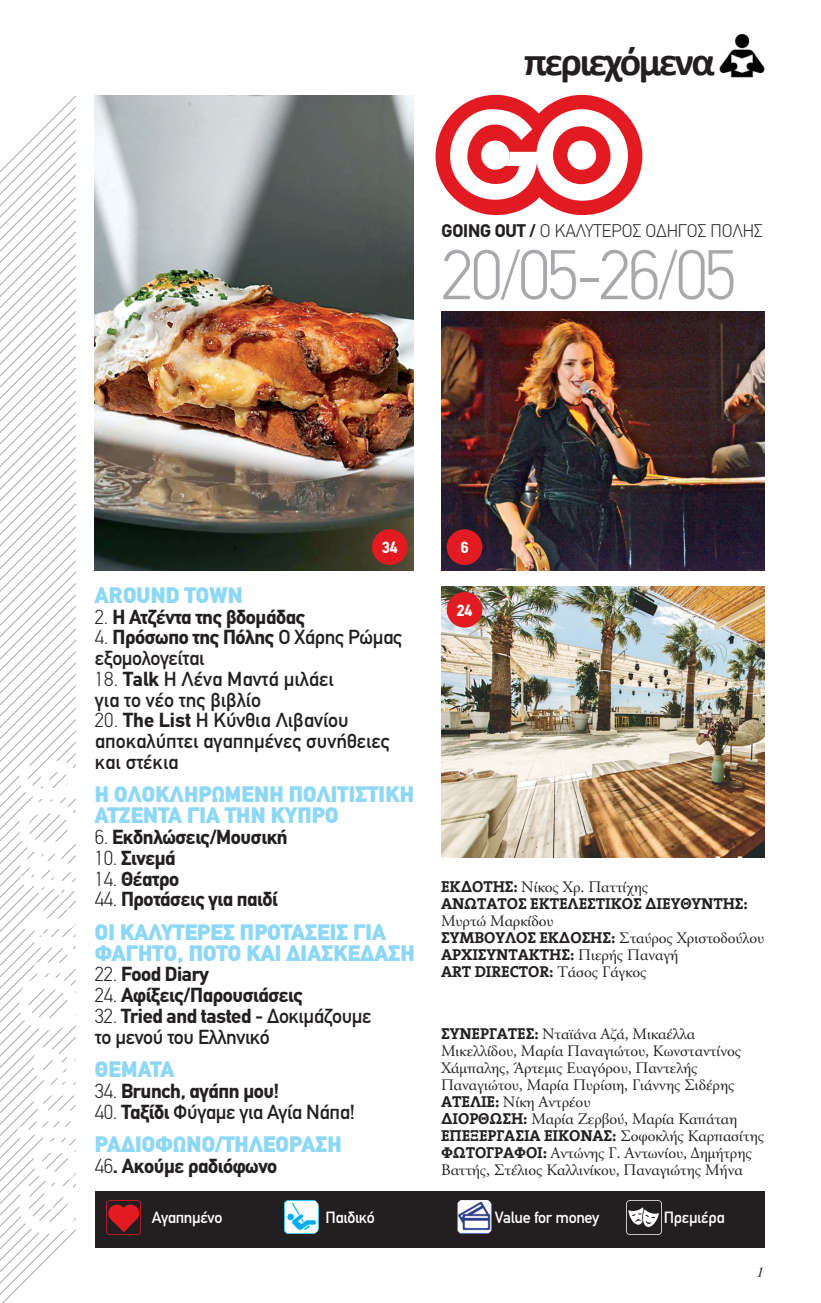
<style>
.page{position:relative;width:821px;height:1303px;background:#fff}
.page>*{position:absolute;margin:0;border:0;box-sizing:border-box;transform-origin:0 0}
.t1{font:700 88.6px "Calibri";letter-spacing:-.06em;color:#fff}
.t2{font:300 68.8px "CF Din";letter-spacing:-.05em;color:#a8a9ad}
.t3{font:700 40px "Calibri";letter-spacing:-.06em;color:#231f20}
.t4{font:900 22px/20.8px "CF Din";letter-spacing:.01em;color:#8dd7f7}
.t5{font:700 20px "CF Din";letter-spacing:-.02em;color:#231f20}
.t6{font:20px/20.8px "CF Din";letter-spacing:-.02em;color:#231f20}
.t7{font:20px/20.8px "CF Din";color:#231f20}
.t8{font:300 18px "CF Din";letter-spacing:-.01em;color:#231f20}
.t9{font:16px/17px "CF Garamond";letter-spacing:-.005em;color:#231f20}
.t10{font:700 16px/17px "C Dr The Serif 03";letter-spacing:-.005em;color:#231f20}
.t11{font:16px "CF Din";letter-spacing:-.02em;color:#fff}
.t12{font:700 16px "CF Din";color:#fff}
.t13{font:14px "UB Baskerville Italic";color:#231f20}
.s1{font-weight:700}
.s2{font-weight:300}
.s3{font-family:"CF Garamond";font-weight:400}
.s4{font-family:"C Dr The Serif 03";font-weight:700}
</style>
<div class="page">
<svg style="left:0;top:95px;width:76px;height:1208px"></svg>
<img style="left:441px;top:586px;width:323px;height:271px">
<img style="left:95px;top:96px;width:318px;height:475px">
<img style="left:441px;top:311px;width:323px;height:260px">
<img style="left:719px;top:33px;width:46px;height:45px">
<div style="left:435px;top:95px;width:121px;height:120px;border:29px solid #e21a21;border-radius:45px"></div>
<div style="left:522px;top:95px;width:120px;height:120px;border:29px solid #e21a21;border-radius:45px"></div>
<svg style="left:450px;top:109px;width:178px;height:92px"></svg>
<div style="left:372px;top:529px;width:36px;height:36px;background:#e21a21;border-radius:50%"></div>
<div style="left:447px;top:529px;width:35px;height:36px;background:#e21a21;border-radius:50%"></div>
<div style="left:447px;top:592px;width:35px;height:36px;background:#e21a21;border-radius:50%"></div>
<div style="left:95px;top:1191px;width:669px;height:57px;background:#231f20"></div>
<img style="left:107px;top:1200px;width:34px;height:34px">
<img style="left:285px;top:1200px;width:33px;height:34px">
<img style="left:457px;top:1200px;width:34px;height:34px">
<img style="left:627px;top:1200px;width:34px;height:34px">
<p class="t3" style="left:524px;top:36px;width:192px">περιεχόμενα</p>
<p class="t8" style="left:442px;top:224px;width:323px"><span class="s1">GOING OUT /</span> Ο ΚΑΛΥΤΕΡΟΣ ΟΔΗΓΟΣ ΠΟΛΗΣ</p>
<p class="t2" style="left:442px;top:250px;width:297px">20/05-26/05</p>
<p class="t12" style="left:382px;top:541px;width:17px">34</p>
<p class="t12" style="left:461px;top:541px;width:9px">6</p>
<p class="t4" style="left:95px;top:587px;width:149px">AROUND TOWN</p>
<p class="t5" style="left:95px;top:609px;width:212px"><span class="s2">2.</span> Η Ατζέντα της βδομάδας</p>
<p class="t6" style="left:95px;top:629px;width:309px"><span class="s2">4.</span> <span class="s1">Πρόσωπο της Πόλης</span> Ο Χάρης Ρώμας εξομολογείται</p>
<p class="t7" style="left:95px;top:670px;width:240px"><span class="s2">18.</span> <span class="s1">Talk</span> H Λένα Μαντά μιλάει για το νέο της βιβλίο</p>
<p class="t7" style="left:95px;top:712px;width:296px"><span class="s2">20.</span> <span class="s1">The List</span> Η Κύνθια Λιβανίου αποκαλύπτει αγαπημένες συνήθειες και στέκια</p>
<p class="t4" style="left:95px;top:787px;width:321px">Η ΟΛΟΚΛΗΡΩΜΕΝΗ ΠΟΛΙΤΙΣΤΙΚΗ<br>ΑΤΖΕΝΤΑ ΓΙΑ ΤΗΝ ΚΥΠΡΟ</p>
<p class="t5" style="left:95px;top:830px;width:194px"><span class="s2">6.</span> Εκδηλώσεις/Μουσική</p>
<p class="t5" style="left:95px;top:850px;width:82px"><span class="s2">10.</span> Σινεμά</p>
<p class="t5" style="left:95px;top:871px;width:86px"><span class="s2">14.</span> Θέατρο</p>
<p class="t5" style="left:95px;top:892px;width:184px"><span class="s2">44.</span> Προτάσεις για παιδί</p>
<p class="t4" style="left:95px;top:924px;width:321px">OΙ ΚΑΛΥΤΕΡΕΣ ΠΡΟΤΑΣΕΙΣ ΓΙΑ<br>ΦΑΓΗΤΟ, ΠΟΤΟ ΚΑΙ ΔΙΑΣΚΕΔΑΣΗ</p>
<p class="t5" style="left:95px;top:967px;width:116px"><span class="s2">22.</span> Food Diary</p>
<p class="t5" style="left:95px;top:988px;width:210px"><span class="s2">24.</span> Αφίξεις/Παρουσιάσεις</p>
<p class="t6" style="left:95px;top:1007px;width:278px"><span class="s2">32.</span> <span class="s1">Tried and tasted</span> - Δοκιμάζουμε το μενού του Ελληνικό</p>
<p class="t4" style="left:95px;top:1061px;width:81px">ΘΕΜΑΤΑ</p>
<p class="t5" style="left:95px;top:1084px;width:186px"><span class="s2">34.</span> Brunch, αγάπη μου!</p>
<p class="t6" style="left:95px;top:1103px;width:261px"><span class="s2">40.</span> <span class="s1">Ταξίδι</span> Φύγαμε για Αγία Νάπα!</p>
<p class="t4" style="left:95px;top:1136px;width:248px">ΡΑΔΙΟΦΩΝΟ/ΤΗΛΕΟΡΑΣΗ</p>
<p class="t5" style="left:95px;top:1159px;width:184px"><span class="s2">46</span>. Ακούμε ραδιόφωνο</p>
<p class="t12" style="left:457px;top:605px;width:17px">24</p>
<p class="t1" style="left:-8px;top:1237px;width:480px;rotate:-90deg">Going Out #O6</p>
<p class="t10" style="left:441px;top:880px;width:325px">EΚ∆ΟΤΗΣ: <span class="s3">Νίκος Χρ. Παττίχης<br></span>ΑΝΩΤΑΤΟΣ ΕΚΤΕΛΕΣΤΙΚΟΣ ∆ΙΕΥΘΥΝΤΗΣ:<br><span class="s3">Μυρτώ Μαρκίδου<br></span>ΣΥΜΒΟΥΛΟΣ ΕΚ∆ΟΣΗΣ: <span class="s3">Σταύρος Χριστοδούλου<br></span>ΑΡΧΙΣΥΝΤΑΚΤΗΣ: <span class="s3">Πιερής Παναγή<br></span>ART DIRECTOR: <span class="s3">Τάσος Γάγκος</span></p>
<p class="t9" style="left:441px;top:1026px;width:325px"><span class="s4">ΣΥΝΕΡΓΑΤΕΣ:</span> Νταϊάνα Αζά, Μικαέλλα Μικελλίδου, Μαρία Παναγιώτου, Κωνσταντίνος Χάμπαλης, Άρτεμις Ευαγόρου, Παντελής Παναγιώτου, Μαρία Πυρίσιη, Γιάννης Σιδέρης <span class="s4">ΑΤΕΛΙΕ:</span> Νίκη Αντρέου<br><span class="s4">∆ΙΟΡΘΩΣΗ:</span> Μαρία Ζερβού, Μαρία Καπάταη <span class="s4">EΠΕΞΕΡΓΑΣΙΑ ΕΙΚΟΝΑΣ:</span> Σοφοκλής Καρπασίτης <span class="s4">ΦΩΤΟΓΡΑΦΟΙ:</span> Αντώνης Γ. Αντωνίου, Δημήτρης Βαττής, Στέλιος Καλλινίκου, Παναγιώτης Μήνα</p>
<p class="t11" style="left:152px;top:1211px;width:72px">Αγαπημένο</p>
<p class="t11" style="left:325px;top:1211px;width:51px">Παιδικό</p>
<p class="t11" style="left:495px;top:1211px;width:106px">Value for money</p>
<p class="t11" style="left:664px;top:1211px;width:62px">Πρεμιέρα</p>
<p class="t13" style="left:757px;top:1264px;width:9px">1</p>
</div>
